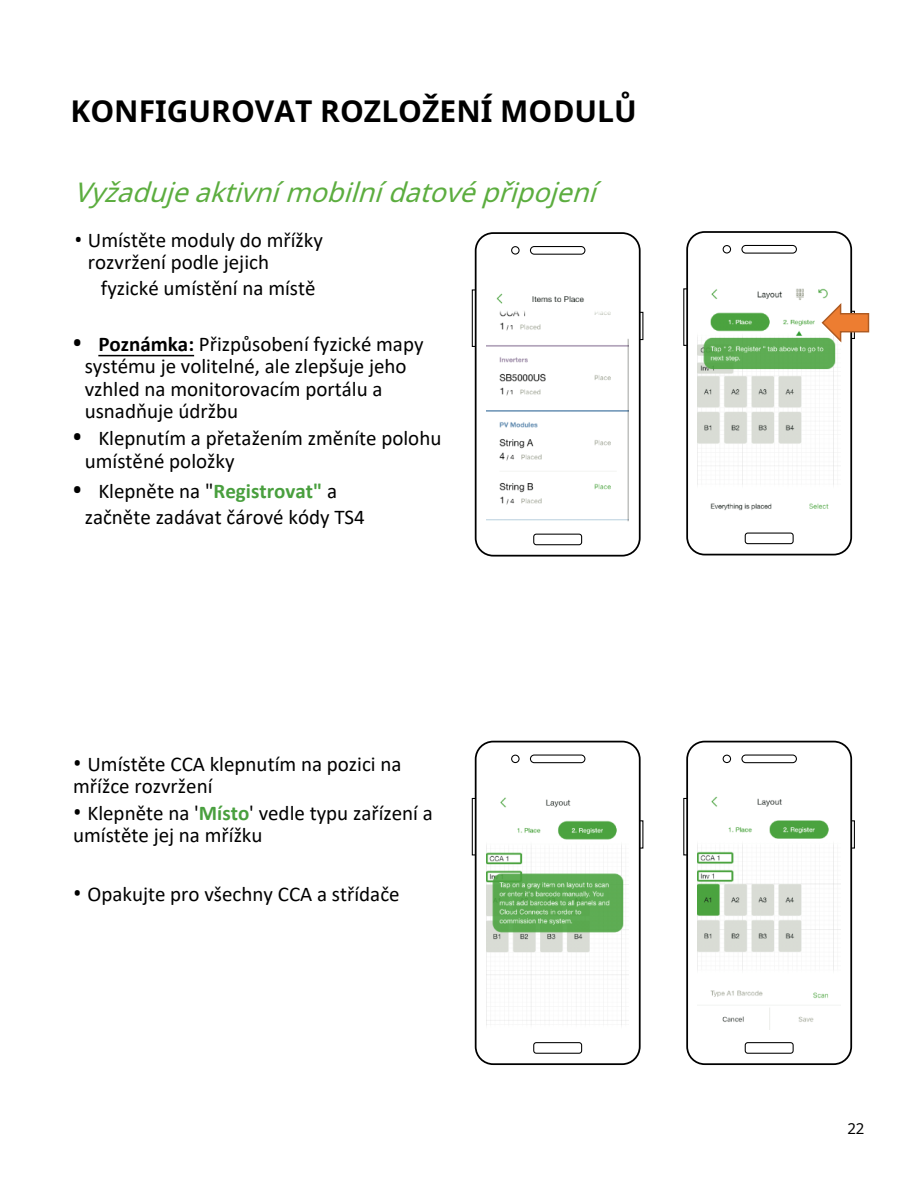
<style>
.page{position:relative;width:918px;height:1188px;background:#fff}
.page>*{position:absolute;margin:0;border:0;box-sizing:border-box;transform-origin:0 0}
.t1{font:700 30px "Noto Sans";color:#000}
.t2{font:italic 27px "Noto Sans";color:#5cad3f}
.t3{font:21px/22.4px "Calibri";color:#000}
.t4{font:15px "Noto Sans";color:#000}
.s1{font-family:"Noto Sans"}
.s2{font-family:"Noto Sans";font-weight:700;font-size:22.35px}
.s3{font-weight:700}
.s4{font-weight:700;color:#499f3e}
.s5{font-family:"Noto Sans";font-size:22.5px}
</style>
<div class="page">
<svg style="left:683px;top:798px;width:3px;height:57px"></svg>
<svg style="left:852px;top:820px;width:3px;height:29px"></svg>
<div style="left:686px;top:741px;width:166px;height:324px;background:#fff;border:2px solid #000;border-radius:18px"></div>
<div style="left:741px;top:755px;width:56px;height:8px;background:#fff;border:1px solid #000;border-radius:4px"></div>
<div style="left:723px;top:755px;width:8px;height:8px;background:#fff;border:1px solid #000;border-radius:50%"></div>
<div style="left:745px;top:1042px;width:49px;height:12px;background:#fff;border:1px solid #000;border-radius:3px"></div>
<svg style="left:472px;top:798px;width:3px;height:57px"></svg>
<svg style="left:641px;top:820px;width:2px;height:29px"></svg>
<div style="left:475px;top:741px;width:166px;height:324px;background:#fff;border:2px solid #000;border-radius:18px"></div>
<div style="left:530px;top:755px;width:55px;height:8px;background:#fff;border:1px solid #000;border-radius:4px"></div>
<div style="left:511px;top:755px;width:9px;height:8px;background:#fff;border:1px solid #000;border-radius:50%"></div>
<div style="left:533px;top:1042px;width:49px;height:12px;background:#fff;border:1px solid #000;border-radius:3px"></div>
<svg style="left:683px;top:288px;width:3px;height:58px"></svg>
<div style="left:686px;top:231px;width:166px;height:324px;background:#fff;border:2px solid #000;border-radius:18px"></div>
<div style="left:741px;top:245px;width:56px;height:9px;background:#fff;border:1px solid #000;border-radius:4px"></div>
<div style="left:723px;top:245px;width:8px;height:9px;background:#fff;border:1px solid #000;border-radius:50%"></div>
<div style="left:745px;top:533px;width:49px;height:11px;background:#fff;border:1px solid #000;border-radius:3px"></div>
<svg style="left:472px;top:289px;width:3px;height:58px"></svg>
<svg style="left:641px;top:312px;width:2px;height:28px"></svg>
<div style="left:475px;top:232px;width:166px;height:325px;background:#fff;border:2px solid #000;border-radius:18px"></div>
<div style="left:530px;top:246px;width:55px;height:9px;background:#fff;border:1px solid #000;border-radius:4px"></div>
<div style="left:511px;top:246px;width:9px;height:9px;background:#fff;border:1px solid #000;border-radius:50%"></div>
<div style="left:533px;top:534px;width:49px;height:11px;background:#fff;border:1px solid #000;border-radius:3px"></div>
<img style="left:486px;top:293px;width:143px;height:228px">
<img style="left:698px;top:288px;width:140px;height:223px">
<img style="left:486px;top:797px;width:143px;height:229px">
<img style="left:698px;top:796px;width:142px;height:234px">
<svg style="left:821px;top:301px;width:49px;height:43px"></svg>
<hr style="left:98px;top:355px;width:96px;height:1px;background:#000">
<h1 class="t1" style="left:71px;top:90px;width:568px">KONFIGUROVAT ROZLOŽENÍ MODULŮ</h1>
<p class="t2" style="left:74px;top:173px;width:534px">Vyžadujeaktivnímobilnídatovépřipojení</p>
<p class="t3" style="left:88px;top:228px;width:237px;text-indent:-13px"><span class="s1">•</span> Umístěte moduly do mřížky rozvržení podle jejich</p>
<p class="t3" style="left:101px;top:276px;width:216px">fyzické umístění na místě</p>
<p class="t3" style="left:85px;top:332px;width:340px;text-indent:-12px"><span class="s2">•</span> <span class="s3">Poznámka:</span> Přizpůsobení fyzické mapy systému je volitelné, ale zlepšuje jeho vzhled na monitorovacím portálu a usnadňuje údržbu</p>
<p class="t3" style="left:85px;top:427px;width:358px;text-indent:-12px"><span class="s2">•</span> Klepnutím a přetažením změníte polohu umístěné položky</p>
<p class="t3" style="left:85px;top:478px;width:282px;line-height:25.8px;text-indent:-12px"><span class="s2">•</span> Klepněte na "<span class="s4">Registrovat"</span> a začněte zadávat čárové kódy TS4</p>
<p class="t3" style="left:73px;top:752px;width:330px"><span class="s5">•</span> Umístěte CCA klepnutím na pozici na mřížce rozvržení</p>
<p class="t3" style="left:73px;top:801px;width:361px"><span class="s5">•</span> Klepněte na '<span class="s4">Místo</span>' vedle typu zařízení a umístěte jej na mřížku</p>
<p class="t3" style="left:73px;top:883px;width:328px"><span class="s5">•</span> Opakujte pro všechny CCA a střídače</p>
<p class="t4" style="left:847px;top:1118px;width:19px">22</p>
</div>
